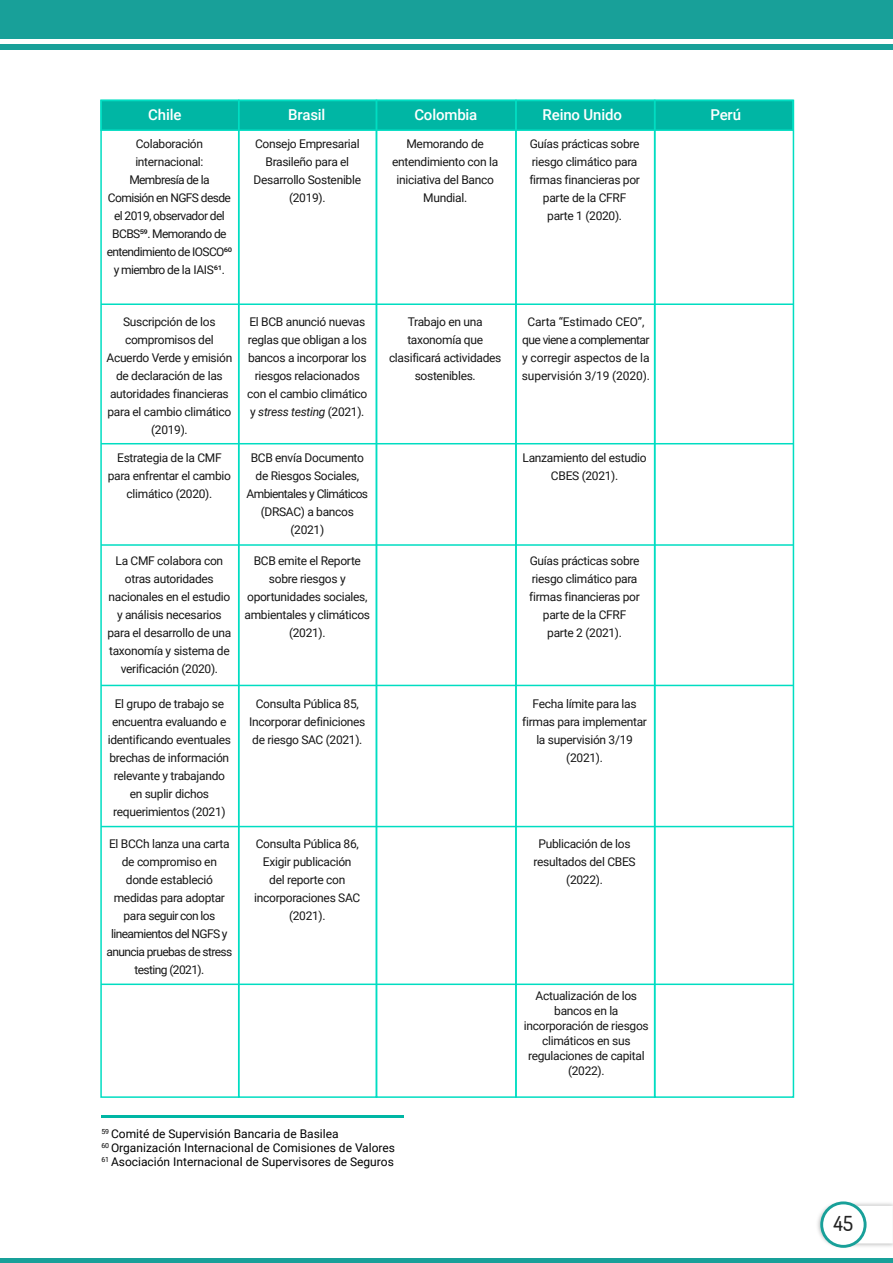
<style>
.page{position:relative;width:893px;height:1263px;background:#fff}
.page>*{position:absolute;margin:0;border:0;box-sizing:border-box;transform-origin:0 0}
.t1{font:500 20.55px "Dosis";color:#232323}
.t2{font:500 15px "Roboto";letter-spacing:-.01em;color:#fff}
.t3{font:12px/18px "Roboto";letter-spacing:-.025em;color:#161616;text-align:center}
.t4{font:12px/18px "Roboto";letter-spacing:-.05em;color:#161616;text-align:center}
.t5{font:12px/14.4px "Roboto";color:#000}
.s1{font-style:italic}
</style>
<div class="page">
<div style="left:0;top:45px;width:893px;height:5px;background:#18a099"></div>
<hr style="left:0;top:1259px;width:893px;height:4px;background:#18a099">
<div style="left:0;top:0;width:893px;height:39px;background:#18a099"></div>
<img style="left:817px;top:1202px;width:76px;height:46px">
<svg style="left:820px;top:1206px;width:73px;height:37px"></svg>
<svg style="left:820px;top:1201px;width:46px;height:47px"></svg>
<div style="left:823px;top:1204px;width:41px;height:41px;background:#fff;border-radius:50%"></div>
<div style="left:100px;top:100px;width:694px;height:31px;background:#00b6a4;border:2px solid #00ddc2"></div>
<div style="left:100px;top:100px;width:139px;height:998px;border:2px solid #00ddc2"></div>
<div style="left:238px;top:100px;width:139px;height:998px;border:2px solid #00ddc2"></div>
<div style="left:376px;top:100px;width:141px;height:998px;border:2px solid #00ddc2"></div>
<div style="left:515px;top:100px;width:141px;height:998px;border:2px solid #00ddc2"></div>
<div style="left:654px;top:100px;width:140px;height:998px;border:2px solid #00ddc2"></div>
<hr style="left:101px;top:303px;width:692px;height:2px;background:#00ddc2">
<hr style="left:101px;top:443px;width:692px;height:1px;background:#00ddc2">
<hr style="left:101px;top:544px;width:692px;height:2px;background:#00ddc2">
<hr style="left:101px;top:685px;width:692px;height:1px;background:#00ddc2">
<hr style="left:101px;top:983px;width:692px;height:2px;background:#00ddc2">
<hr style="left:101px;top:826px;width:692px;height:1px;background:#00ddc2">
<hr style="left:101px;top:1116px;width:303px;height:2px;background:#00b6a4">
<p class="t2" style="left:148px;top:104px;width:35px">Chile</p>
<p class="t2" style="left:288px;top:104px;width:39px">Brasil</p>
<p class="t2" style="left:414px;top:104px;width:65px">Colombia</p>
<p class="t2" style="left:543px;top:104px;width:81px">Reino Unido</p>
<p class="t2" style="left:710px;top:104px;width:32px">Perú</p>
<p class="t4" style="left:107px;top:134px;width:127px">Colaboración internacional:<br>Membresía de la<br>Comisión en NGFS desde el 2019, observador del<br>BCBS59. Memorando de entendimiento de IOSCO60 y miembro de la IAIS6¹.</p>
<p class="t3" style="left:254px;top:134px;width:109px">Consejo Empresarial<br>Brasileño para el<br>Desarrollo Sostenible (2019).</p>
<p class="t3" style="left:392px;top:134px;width:108px">Memorando de entendimiento con la iniciativa del Banco<br>Mundial.</p>
<p class="t3" style="left:529px;top:134px;width:112px">Guías prácticas sobre riesgo climático para firmas financieras por parte de la CFRF parte 1 (2020).</p>
<p class="t3" style="left:106px;top:312px;width:127px">Suscripción de los compromisos del<br>Acuerdo Verde y emisión de declaración de las autoridades financieras para el cambio climático (2019).</p>
<p class="t3" style="left:247px;top:312px;width:122px">El BCB anunció nuevas reglas que obligan a los bancos a incorporar los riesgos relacionados con el cambio climático y <span class="s1">stress testing</span> (2021).</p>
<p class="t3" style="left:389px;top:312px;width:114px">Trabajo en una taxonomía que clasificará actividades sostenibles.</p>
<p class="t3" style="left:522px;top:312px;width:130px">Carta “Estimado CEO”, que viene a complementar y corregir aspectos de la supervisión 3/19 (2020).</p>
<p class="t3" style="left:108px;top:448px;width:125px">Estrategia de la CMF para enfrentar el cambio climático (2020).</p>
<p class="t3" style="left:247px;top:448px;width:123px">BCB envía Documento de Riesgos Sociales,<br>Ambientales y Climáticos (DRSAC) a bancos (2021)</p>
<p class="t3" style="left:523px;top:448px;width:126px">Lanzamiento del estudio<br>CBES (2021).</p>
<p class="t3" style="left:107px;top:551px;width:125px">La CMF colabora con otras autoridades nacionales en el estudio y análisis necesarios para el desarrollo de una taxonomía y sistema de verificación (2020).</p>
<p class="t3" style="left:244px;top:551px;width:127px">BCB emite el Reporte sobre riesgos y oportunidades sociales, ambientales y climáticos (2021).</p>
<p class="t3" style="left:529px;top:551px;width:112px">Guías prácticas sobre riesgo climático para firmas financieras por parte de la CFRF parte 2 (2021).</p>
<p class="t3" style="left:108px;top:694px;width:125px">El grupo de trabajo se encuentra evaluando e identificando eventuales brechas de información relevante y trabajando en suplir dichos requerimientos (2021)</p>
<p class="t3" style="left:249px;top:694px;width:118px">Consulta Pública 85,<br>Incorporar definiciones de riesgo SAC (2021).</p>
<p class="t3" style="left:522px;top:694px;width:126px">Fecha límite para las firmas para implementar la supervisión 3/19 (2021).</p>
<p class="t3" style="left:106px;top:834px;width:127px">El BCCh lanza una carta de compromiso en donde estableció medidas para adoptar para seguir con los lineamientos del NGFS y anuncia pruebas de stress testing (2021).</p>
<p class="t3" style="left:254px;top:834px;width:108px">Consulta Pública 86,<br>Exigir publicación del reporte con incorporaciones SAC (2021).</p>
<p class="t3" style="left:534px;top:834px;width:104px">Publicación de los resultados del CBES (2022).</p>
<p class="t3" style="left:524px;top:987px;width:126px;line-height:15px">Actualización de los bancos en la incorporación de riesgos climáticos en sus regulaciones de capital (2022).</p>
<p class="t5" style="left:101px;top:1125px;width:295px"><sup>59</sup> Comité de Supervisión Bancaria de Basilea<br><sup>60</sup> Organización Internacional de Comisiones de Valores<br><sup>61</sup> Asociación Internacional de Supervisores de Seguros</p>
<h1 class="t1" style="left:834px;top:1209px;width:21px">45</h1>
</div>
